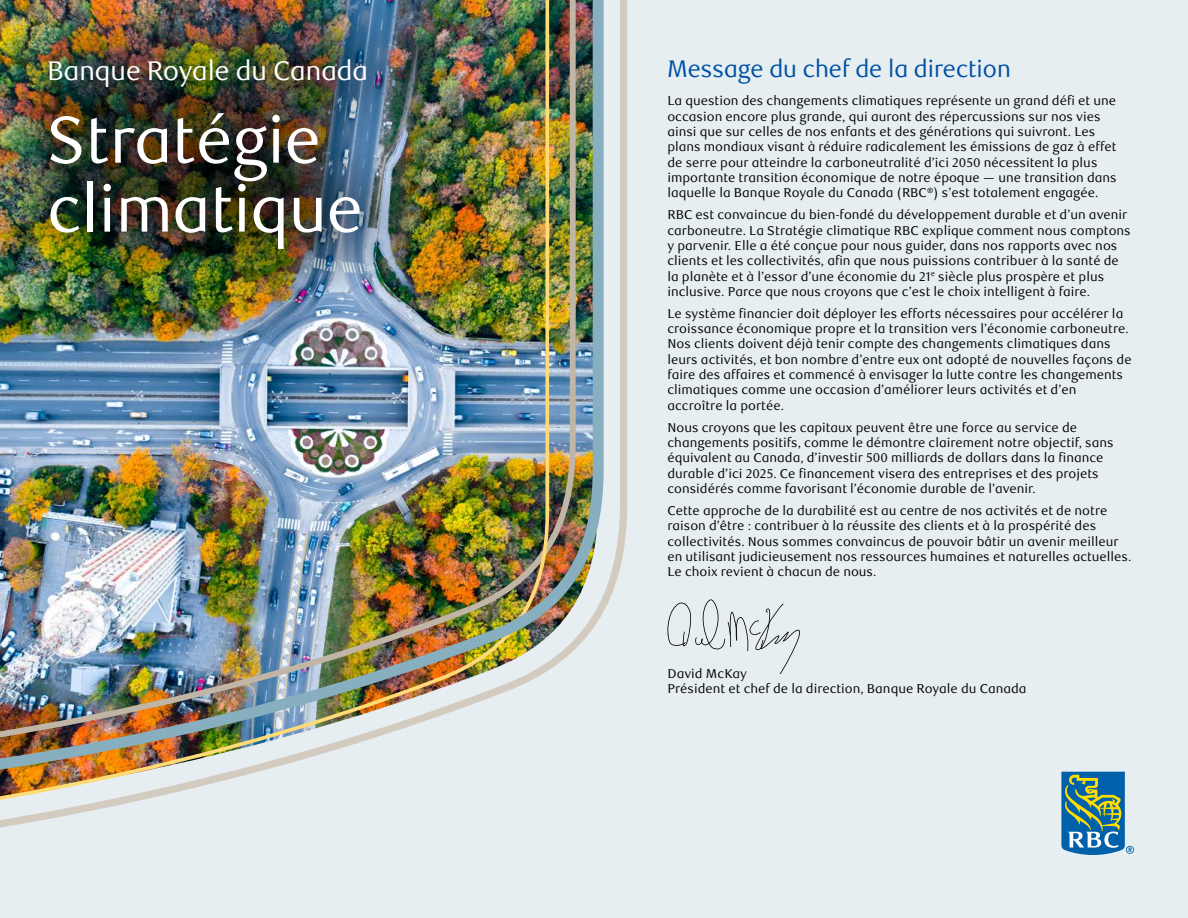
<style>
.page{position:relative;width:1188px;height:918px;background:#e7eef1}
.page>*{position:absolute;margin:0;border:0;box-sizing:border-box;transform-origin:0 0}
.t1{font:66px/69px "RBC Display";color:#fff}
.t2{font:27px "RBC Display";color:#fff}
.t3{font:24px "RBC Display";color:#0051a5}
.t4{font:12.75px/15.3px "RBC Text";color:#000}
</style>
<div class="page">
<svg style="left:0;top:0;width:627px;height:828px"></svg>
<img style="left:0;top:0;width:604px;height:801px">
<svg style="left:1061px;top:772px;width:73px;height:83px;background:#59919e"></svg>
<img style="left:0;top:0;width:432px;height:314px">
<svg style="left:667px;top:599px;width:133px;height:74px"></svg>
<h2 class="t2" style="left:48px;top:55px;width:322px">Banque Royale du Canada</h2>
<h1 class="t1" style="left:48px;top:107px;width:317px">Stratégie climatique</h1>
<h3 class="t3" style="left:667px;top:55px;width:345px">Message du chef de la direction</h3>
<p class="t4" style="left:667px;top:94px;width:451px">La question des changements climatiques représente un grand défi et une occasion encore plus grande, qui auront des répercussions sur nos vies ainsi que sur celles de nos enfants et des générations qui suivront. Les plans mondiaux visant à réduire radicalement les émissions de gaz à effet de serre pour atteindre la carboneutralité d’ici 2050 nécessitent la plus importante transition économique de notre époque — une transition dans laquelle la Banque Royale du Canada (RBC<sup>®</sup>) s’est totalement engagée.</p>
<p class="t4" style="left:667px;top:208px;width:465px">RBC est convaincue du bien-fondé du développement durable et d’un avenir carboneutre. La Stratégie climatique RBC explique comment nous comptons y parvenir. Elle a été conçue pour nous guider, dans nos rapports avec nos clients et les collectivités, afin que nous puissions contribuer à la santé de la planète et à l’essor d’une économie du 21<sup>e</sup> siècle plus prospère et plus inclusive. Parce que nous croyons que c’est le choix intelligent à faire.</p>
<p class="t4" style="left:667px;top:306px;width:466px">Le système financier doit déployer les efforts nécessaires pour accélérer la croissance économique propre et la transition vers l’économie carboneutre.<br>Nos clients doivent déjà tenir compte des changements climatiques dans leurs activités, et bon nombre d’entre eux ont adopté de nouvelles façons de faire des affaires et commencé à envisager la lutte contre les changements climatiques comme une occasion d’améliorer leurs activités et d’en accroître la portée.</p>
<p class="t4" style="left:667px;top:420px;width:448px">Nous croyons que les capitaux peuvent être une force au service de changements positifs, comme le démontre clairement notre objectif, sans équivalent au Canada, d’investir 500 milliards de dollars dans la finance durable d’ici 2025. Ce financement visera des entreprises et des projets considérés comme favorisant l’économie durable de l’avenir.</p>
<p class="t4" style="left:667px;top:503px;width:465px">Cette approche de la durabilité est au centre de nos activités et de notre raison d’être : contribuer à la réussite des clients et à la prospérité des collectivités. Nous sommes convaincus de pouvoir bâtir un avenir meilleur en utilisant judicieusement nos ressources humaines et naturelles actuelles.<br>Le choix revient à chacun de nous.</p>
<p class="t4" style="left:667px;top:666px;width:361px">David McKay<br>Président et chef de la direction, Banque Royale du Canada</p>
</div>
